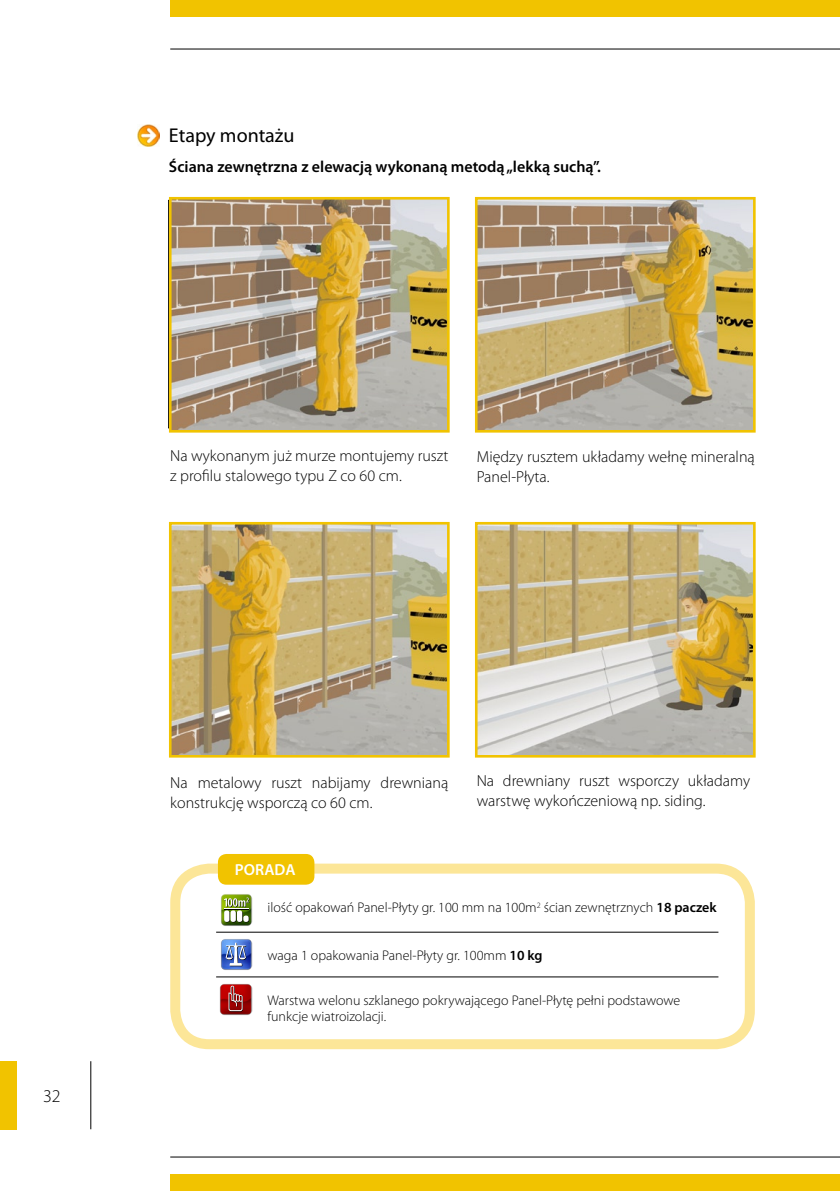
<style>
.page{position:relative;width:840px;height:1191px;background:#fff}
.page>*{position:absolute;margin:0;border:0;box-sizing:border-box;transform-origin:0 0}
.t1{font:20px "Myriad Pro";color:#000}
.t2{font:300 18px "Myriad Pro";color:#000}
.t3{font:300 16px/20px "Myriad Pro";color:#000}
.t4{font:600 16px "Myriad Pro";color:#000}
.t5{font:600 16px "Myriad Pro";color:#fff}
.t6{font:300 14px/16.8px "Myriad Pro";color:#000}
.s1{font-weight:600}
</style>
<div class="page">
<div style="left:0;top:1061px;width:17px;height:68px;background:#f1c300"></div>
<div style="left:170px;top:1174px;width:669px;height:17px;background:#f1c300"></div>
<svg style="left:839px;top:1174px;width:1px;height:17px"></svg>
<hr style="left:170px;top:1156px;width:669px;height:1px;background:#000">
<hr style="left:90px;top:1061px;width:1px;height:68px;background:#000">
<div style="left:170px;top:0;width:669px;height:17px;background:#f1c300"></div>
<svg style="left:839px;top:0;width:1px;height:17px"></svg>
<hr style="left:170px;top:49px;width:669px;height:1px;background:#000">
<img style="left:137px;top:124px;width:23px;height:23px">
<img style="left:173px;top:201px;width:272px;height:227px">
<div style="left:169px;top:197px;width:280px;height:235px;border:3px solid #f1c300"></div>
<img style="left:478px;top:201px;width:273px;height:227px">
<div style="left:474px;top:197px;width:281px;height:235px;border:3px solid #f1c300"></div>
<img style="left:173px;top:526px;width:272px;height:227px">
<div style="left:169px;top:522px;width:280px;height:235px;border:3px solid #f1c300"></div>
<img style="left:478px;top:526px;width:273px;height:227px">
<div style="left:474px;top:522px;width:281px;height:235px;border:3px solid #f1c300"></div>
<div style="left:170px;top:863px;width:584px;height:186px;border:10px solid #fce698;border-radius:34px"></div>
<div style="left:218px;top:854px;width:96px;height:30px;background:#f1c300;border-radius:9px"></div>
<hr style="left:216px;top:931px;width:502px;height:1px;background:#000">
<img style="left:221px;top:894px;width:32px;height:32px">
<svg style="left:224px;top:897px;width:25px;height:12px"></svg>
<div style="left:224px;top:910px;width:5px;height:12px;background:#fff;border-radius:2px"></div>
<div style="left:230px;top:910px;width:6px;height:12px;background:#fff;border-radius:2px"></div>
<div style="left:237px;top:910px;width:5px;height:12px;background:#fff;border-radius:2px"></div>
<svg style="left:243px;top:915px;width:6px;height:7px"></svg>
<img style="left:221px;top:939px;width:31px;height:31px">
<svg style="left:226px;top:942px;width:20px;height:24px"></svg>
<hr style="left:216px;top:976px;width:502px;height:1px;background:#000">
<img style="left:219px;top:984px;width:33px;height:31px">
<svg style="left:228px;top:985px;width:15px;height:27px"></svg>
<p class="t1" style="left:169px;top:123px;width:127px">Etapy montażu</p>
<p class="t4" style="left:169px;top:157px;width:433px">Ściana zewnętrzna z elewacją wykonaną metodą „lekką suchą”.</p>
<p class="t3" style="left:170px;top:445px;width:279px">Na wykonanym już murze montujemy ruszt z profilu stalowego typu Z co 60 cm.</p>
<p class="t3" style="left:476px;top:447px;width:279px">Między rusztem układamy wełnę mineralną<br>Panel-Płyta.</p>
<p class="t2" style="left:43px;top:1085px;width:19px">32</p>
<p class="t3" style="left:170px;top:772px;width:279px">Na metalowy ruszt nabijamy drewnianą konstrukcję wsporczą co 60 cm.</p>
<p class="t3" style="left:476px;top:770px;width:275px">Na drewniany ruszt wsporczy układamy warstwę wykończeniową np. siding.</p>
<p class="t5" style="left:235px;top:859px;width:62px">PORADA</p>
<p class="t6" style="left:267px;top:899px;width:450px">ilość opakowań Panel-Płyty gr. 100 mm na 100m<sup>2</sup> ścian zewnętrznych <span class="s1">18 paczek</span></p>
<p class="t6" style="left:267px;top:946px;width:276px">waga 1 opakowania Panel-Płyty gr. 100mm <span class="s1">10 kg</span></p>
<p class="t6" style="left:267px;top:991px;width:414px">Warstwa welonu szklanego pokrywającego Panel-Płytę pełni podstawowe funkcje wiatroizolacji.</p>
</div>
